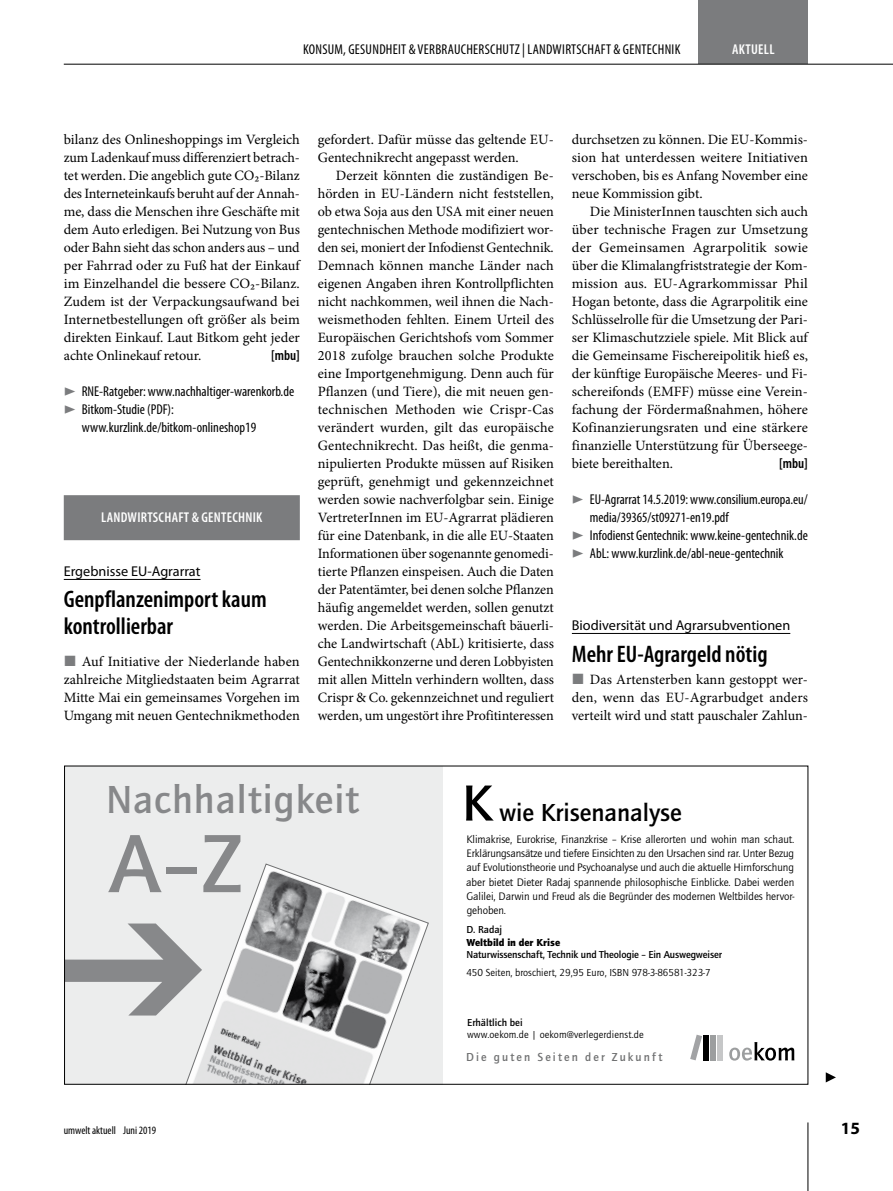
<style>
.page{position:relative;width:893px;height:1191px;background:#fff}
.page>*{position:absolute;margin:0;border:0;box-sizing:border-box;transform-origin:0 0}
.t1{font:700 85.5px "Quay Itc T";color:#87888a}
.t2{font:700 40.5px "Quay Itc T";letter-spacing:.025em;color:#87888a}
.t3{font:700 25.5px "Quay Itc T";color:#000}
.t4{font:600 condensed 24px/27px "Myriad Pro";color:#000}
.t5{font:700 17.25px "Myriad Pro";color:#000}
.t6{font:14.25px/18px "Minion Pro";color:#000;text-align:justify}
.t7{font:condensed 14.25px/18px "Myriad Pro";color:#000}
.t8{font:condensed 14.25px "Myriad Pro";letter-spacing:.02em;color:#000}
.t9{font:14.25px "Myriad Pro";color:#000}
.t10{font:600 condensed 14.25px "Myriad Pro";letter-spacing:.02em;color:#fff}
.t11{font:600 condensed 14.25px "Myriad Pro";color:#000}
.t12{font:700 12px "Quay Itc T";letter-spacing:.175em;color:#707172}
.t13{font:11.25px/14.2px "Quay Itc T";letter-spacing:-.005em;color:#000;text-align:justify}
.t14{font:condensed 11.25px "Myriad Pro";color:#000}
.t15{font:10.5px "Quay Itc T";letter-spacing:.01em;color:#000}
.t16{font:700 10.5px "Quay Itc T";letter-spacing:-.01em;color:#000}
.t17{font:10.5px "Quay Itc T Blac";color:#000}
.s1{font-size:52.5px}
</style>
<div class="page">
<hr style="left:807px;top:1122px;width:1px;height:69px;background:#000">
<div style="left:699px;top:0;width:109px;height:64px;background:#7b7c7e"></div>
<hr style="left:64px;top:64px;width:829px;height:1px;background:#000">
<div style="left:64px;top:495px;width:236px;height:45px;background:#7b7c7e"></div>
<hr style="left:64px;top:579px;width:137px;height:1px;background:#000">
<hr style="left:572px;top:633px;width:218px;height:1px;background:#000">
<svg style="left:826px;top:1072px;width:10px;height:10px"></svg>
<div style="left:65px;top:766px;width:378px;height:318px;background:#eceded"></div>
<svg style="left:66px;top:923px;width:116px;height:92px"></svg>
<svg style="left:182px;top:863px;width:247px;height:219px"></svg>
<div style="left:718px;top:1035px;width:5px;height:25px;background:#c6c7c8"></div>
<div style="left:711px;top:1035px;width:5px;height:25px;background:#9c9e9f"></div>
<div style="left:703px;top:1035px;width:6px;height:25px;background:#000"></div>
<svg style="left:690px;top:1034px;width:12px;height:26px"></svg>
<svg style="left:729px;top:1042px;width:65px;height:18px"></svg>
<p class="t8" style="left:303px;top:41px;width:379px">KONSUM, GESUNDHEIT &amp; VERBRAUCHERSCHUTZ | LANDWIRTSCHAFT &amp; GENTECHNIK</p>
<p class="t10" style="left:732px;top:40px;width:44px">AKTUELL</p>
<p class="t6" style="left:64px;top:131px;width:238px">bilanz des Onlineshoppings im Vergleich zum Ladenkauf muss differenziert betrach&shy;tet werden. Die angeblich gute CO₂-Bilanz des Interneteinkaufs beruht auf der Annah&shy;me, dass die Menschen ihre Geschäfte mit dem Auto erledigen. Bei Nutzung von Bus oder Bahn sieht das schon anders aus – und per Fahrrad oder zu Fuß hat der Einkauf im Einzelhandel die bessere CO₂-Bilanz.<br>Zudem ist der Verpackungsaufwand bei Internetbestellungen oft größer als beim direkten Einkauf. Laut Bitkom geht jeder achte Onlinekauf retour.</p>
<p class="t11" style="left:271px;top:346px;width:30px">[mbu]</p>
<p class="t7" style="left:82px;top:382px;width:214px">RNE-Ratgeber: www.nachhaltiger-warenkorb.de<br>Bitkom-Studie (PDF): www.kurzlink.de/bitkom-onlineshop19</p>
<p class="t10" style="left:101px;top:508px;width:163px">LANDWIRTSCHAFT &amp; GENTECHNIK</p>
<p class="t9" style="left:64px;top:562px;width:138px">Ergebnisse EU-Agrarrat</p>
<h3 class="t4" style="left:64px;top:585px;width:204px">Genpflanzenimport kaum kontrollierbar</h3>
<p class="t6" style="left:64px;top:653px;width:238px;text-indent:18px">Auf Initiative der Niederlande haben zahlreiche Mitgliedstaaten beim Agrarrat Mitte Mai ein gemeinsames Vorgehen im Umgang mit neuen Gentechnikmethoden</p>
<p class="t6" style="left:318px;top:131px;width:238px">gefordert. Dafür müsse das geltende EU-<br>Gentechnikrecht angepasst werden.</p>
<p class="t6" style="left:318px;top:167px;width:238px;text-indent:18px">Derzeit könnten die zuständigen Be&shy;hörden in EU-Ländern nicht feststellen, ob etwa Soja aus den USA mit einer neuen gentechnischen Methode modifiziert wor&shy;den sei, moniert der Infodienst Gentechnik.<br>Demnach können manche Länder nach eigenen Angaben ihren Kontrollpflichten nicht nachkommen, weil ihnen die Nach&shy;weismethoden fehlten. Einem Urteil des Europäischen Gerichtshofs vom Sommer 2018 zufolge brauchen solche Produkte eine Importgenehmigung. Denn auch für Pflanzen (und Tiere), die mit neuen gen&shy;technischen Methoden wie Crispr-Cas verändert wurden, gilt das europäische Gentechnikrecht. Das heißt, die genma&shy;nipulierten Produkte müssen auf Risiken geprüft, genehmigt und gekennzeichnet werden sowie nachverfolgbar sein. Einige VertreterInnen im EU-Agrarrat plädieren für eine Datenbank, in die alle EU-Staaten Informationen über sogenannte genomedi&shy;tierte Pflanzen einspeisen. Auch die Daten der Patentämter, bei denen solche Pflanzen häufig angemeldet werden, sollen genutzt werden. Die Arbeitsgemeinschaft bäuerli&shy;che Landwirtschaft (AbL) kritisierte, dass Gentechnikkonzerne und deren Lobbyisten mit allen Mitteln verhindern wollten, dass Crispr &amp; Co. gekennzeichnet und reguliert werden, um ungestört ihre Profitinteressen</p>
<p class="t6" style="left:572px;top:131px;width:238px">durchsetzen zu können. Die EU-Kommis&shy;sion hat unterdessen weitere Initiativen verschoben, bis es Anfang November eine neue Kommission gibt.</p>
<p class="t6" style="left:572px;top:203px;width:238px;text-indent:18px">Die MinisterInnen tauschten sich auch über technische Fragen zur Umsetzung der Gemeinsamen Agrarpolitik sowie über die Klimalangfriststrategie der Kom&shy;mission aus. EU-Agrarkommissar Phil Hogan betonte, dass die Agrarpolitik eine Schlüsselrolle für die Umsetzung der Pari&shy;ser Klimaschutzziele spiele. Mit Blick auf die Gemeinsame Fischereipolitik hieß es, der künftige Europäische Meeres- und Fi&shy;schereifonds (EMFF) müsse eine Verein&shy;fachung der Fördermaßnahmen, höhere Kofinanzierungsraten und eine stärkere finanzielle Unterstützung für Überseege&shy;biete bereithalten.</p>
<p class="t11" style="left:779px;top:454px;width:30px">[mbu]</p>
<p class="t7" style="left:590px;top:490px;width:219px">EU-Agrarrat 14.5.2019: www.consilium.europa.eu/ media/39365/st09271-en19.pdf<br>Infodienst Gentechnik: www.keine-gentechnik.de AbL: www.kurzlink.de/abl-neue-gentechnik</p>
<p class="t9" style="left:572px;top:616px;width:220px">Biodiversität und Agrarsubventionen</p>
<h3 class="t4" style="left:572px;top:639px;width:197px">Mehr EU-Agrargeld nötig</h3>
<p class="t6" style="left:572px;top:671px;width:238px;text-indent:18px">Das Artensterben kann gestoppt wer&shy;den, wenn das EU-Agrarbudget anders verteilt wird und statt pauschaler Zahlun-</p>
<h2 class="t2" style="left:106px;top:776px;width:255px">Nachhaltigkeit</h2>
<h1 class="t1" style="left:109px;top:815px;width:135px">A–Z</h1>
<h3 class="t3" style="left:462px;top:797px;width:221px"><span class="s1">K</span> wie Krisenanalyse</h3>
<p class="t13" style="left:466px;top:832px;width:330px">Klimakrise, Eurokrise, Finanzkrise – Krise allerorten und wohin man schaut.<br>Erklärungsansätze und tiefere Einsichten zu den Ursachen sind rar. Unter Bezug auf Evolutionstheorie und Psychoanalyse und auch die aktuelle Hirnforschung aber bietet Dieter Radaj spannende philosophische Einblicke. Dabei werden Galilei, Darwin und Freud als die Begründer des modernen Weltbildes hervor&shy;gehoben.</p>
<p class="t16" style="left:466px;top:923px;width:37px">D. Radaj</p>
<p class="t17" style="left:466px;top:936px;width:95px">Weltbild in der Krise</p>
<p class="t16" style="left:466px;top:949px;width:257px">Naturwissenschaft, Technik und Theologie – Ein Auswegweiser</p>
<p class="t15" style="left:466px;top:966px;width:246px">450 Seiten, broschiert, 29,95 Euro, ISBN 978-3-86581-323-7</p>
<p class="t16" style="left:467px;top:1016px;width:57px">Erhältlich bei</p>
<p class="t15" style="left:467px;top:1029px;width:178px">www.oekom.de | oekom@verlegerdienst.de</p>
<p class="t12" style="left:466px;top:1049px;width:198px">Die guten Seiten der Zukunft</p>
<p class="t14" style="left:64px;top:1123px;width:94px">umwelt aktuell Juni 2019</p>
<p class="t5" style="left:841px;top:1117px;width:21px">15</p>
</div>
